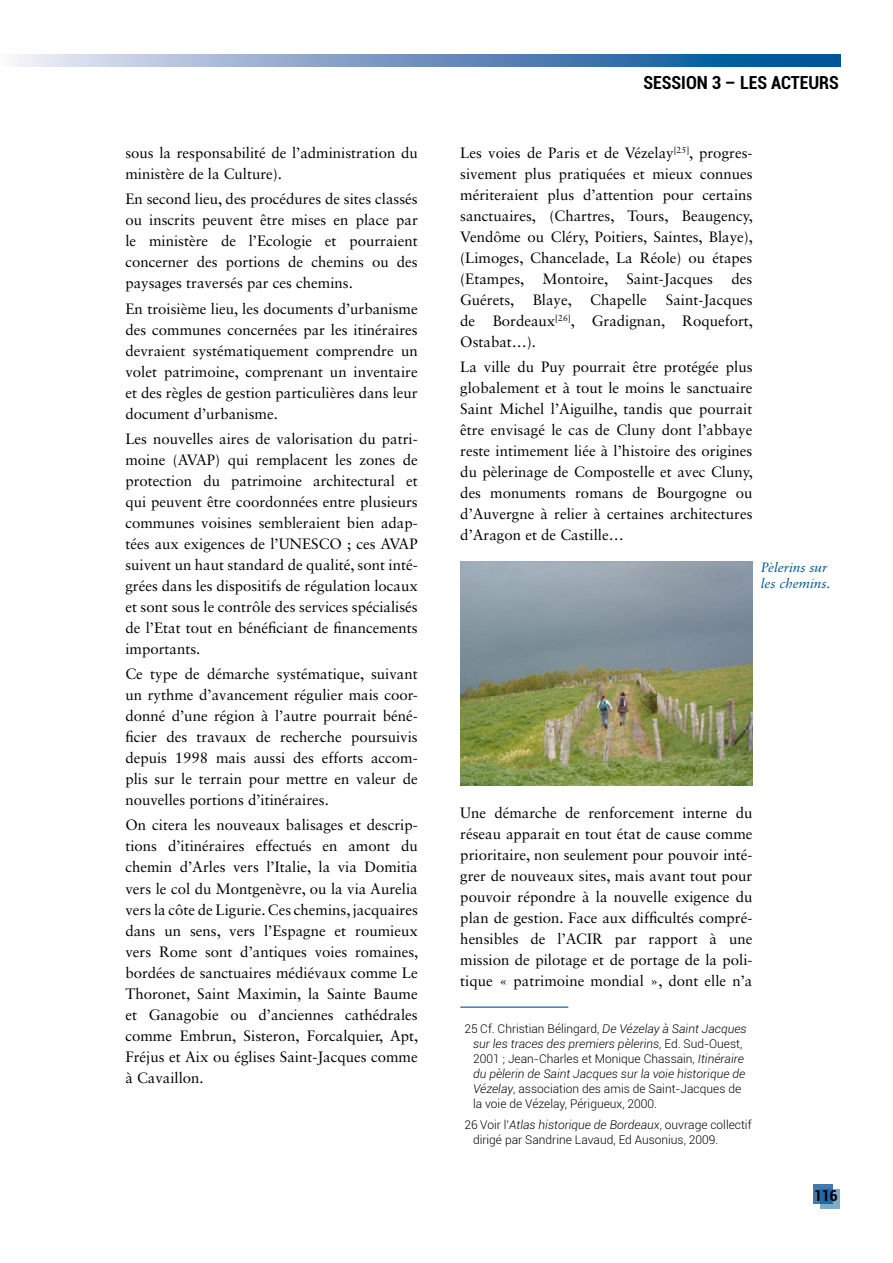
<style>
.page{position:relative;width:893px;height:1263px;background:#fff}
.page>*{position:absolute;margin:0;border:0;box-sizing:border-box;transform-origin:0 0}
.t1{font:700 condensed 18px "Roboto";color:#000}
.t2{font:15px/21px "Sabon LT Std";color:#000;text-align:justify}
.t3{font:700 condensed 15px "Roboto";color:#000}
.t4{font:italic 13.5px/16.5px "Sabon LT Std";color:#005596}
.t5{font:300 12px/15px "Roboto";color:#000}
.s1{font-style:italic}
</style>
<div class="page">
<svg style="left:14px;top:54px;width:826px;height:13px;background:#6c95c0"></svg>
<div style="left:813px;top:1184px;width:20px;height:20px;background:#427ab0"></div>
<svg style="left:820px;top:1189px;width:19px;height:19px"></svg>
<hr style="left:460px;top:1006px;width:108px;height:2px;background:#005596">
<img style="left:461px;top:562px;width:291px;height:224px">
<p class="t2" style="left:125px;top:142px;width:294px">sous la responsabilité de l’administration du ministère de la Culture).</p>
<p class="t2" style="left:125px;top:189px;width:294px">En second lieu, des procédures de sites classés ou inscrits peuvent être mises en place par le ministère de l’Ecologie et pourraient concerner des portions de chemins ou des paysages traversés par ces chemins.</p>
<p class="t2" style="left:125px;top:298px;width:294px">En troisième lieu, les documents d’urbanisme des communes concernées par les itinéraires devraient systématiquement comprendre un volet patrimoine, comprenant un inventaire et des règles de gestion particulières dans leur document d’urbanisme.</p>
<p class="t2" style="left:125px;top:428px;width:294px">Les nouvelles aires de valorisation du patri&shy;moine (AVAP) qui remplacent les zones de protection du patrimoine architectural et qui peuvent être coordonnées entre plusieurs communes voisines sembleraient bien adap&shy;tées aux exigences de l’UNESCO ; ces AVAP suivent un haut standard de qualité, sont inté&shy;grées dans les dispositifs de régulation locaux et sont sous le contrôle des services spécialisés de l’Etat tout en bénéficiant de financements importants.</p>
<p class="t2" style="left:125px;top:663px;width:294px">Ce type de démarche systématique, suivant un rythme d’avancement régulier mais coor&shy;donné d’une région à l’autre pourrait béné&shy;ficier des travaux de recherche poursuivis depuis 1998 mais aussi des efforts accom&shy;plis sur le terrain pour mettre en valeur de nouvelles portions d’itinéraires.</p>
<p class="t2" style="left:125px;top:815px;width:294px">On citera les nouveaux balisages et descrip&shy;tions d’itinéraires effectués en amont du chemin d’Arles vers l’Italie, la via Domitia vers le col du Montgenèvre, ou la via Aurelia vers la côte de Ligurie. Ces chemins, jacquaires dans un sens, vers l’Espagne et roumieux vers Rome sont d’antiques voies romaines, bordées de sanctuaires médiévaux comme Le Thoronet, Saint Maximin, la Sainte Baume et Ganagobie ou d’anciennes cathédrales comme Embrun, Sisteron, Forcalquier, Apt, Fréjus et Aix ou églises Saint-Jacques comme à Cavaillon.</p>
<p class="t1" style="left:643px;top:70px;width:197px">SESSION 3 – LES ACTEURS</p>
<p class="t2" style="left:460px;top:142px;width:294px">Les voies de Paris et de Vézelay<sup>[25]</sup>, progres&shy;sivement plus pratiquées et mieux connues mériteraient plus d’attention pour certains sanctuaires, (Chartres, Tours, Beaugency, Vendôme ou Cléry, Poitiers, Saintes, Blaye), (Limoges, Chancelade, La Réole) ou étapes (Etampes, Montoire, Saint-Jacques des Guérets, Blaye, Chapelle</p>
<p class="t2" style="left:460px;top:289px;width:294px;text-indent:206px">Saint-Jacques de Bordeaux<sup>[26]</sup>, Gradignan, Roquefort, Ostabat…).</p>
<p class="t2" style="left:460px;top:357px;width:294px">La ville du Puy pourrait être protégée plus globalement et à tout le moins le sanctuaire Saint Michel l’Aiguilhe, tandis que pourrait être envisagé le cas de Cluny dont l’abbaye reste intimement liée à l’histoire des origines du pèlerinage de Compostelle et avec Cluny, des monuments romans de Bourgogne ou d’Auvergne à relier à certaines architectures d’Aragon et de Castille…</p>
<p class="t4" style="left:761px;top:559px;width:71px">Pèlerins sur les chemins.</p>
<p class="t2" style="left:460px;top:802px;width:294px">Une démarche de renforcement interne du réseau apparait en tout état de cause comme prioritaire, non seulement pour pouvoir inté&shy;grer de nouveaux sites, mais avant tout pour pouvoir répondre à la nouvelle exigence du plan de gestion. Face aux difficultés compré&shy;hensibles de l’ACIR par rapport à une mission de pilotage et de portage de la poli&shy;tique « patrimoine mondial », dont elle n’a</p>
<p class="t5" style="left:473px;top:1020px;width:275px;text-indent:-9px">25 Cf. Christian Bélingard, <span class="s1">De Vézelay à Saint Jacques sur les traces des premiers pèlerins,</span> Ed. Sud-Ouest, 2001 ; Jean-Charles et Monique Chassain, <span class="s1">Itinéraire du pèlerin de Saint Jacques sur la voie historique de Vézelay</span>, association des amis de Saint-Jacques de la voie de Vézelay, Périgueux, 2000.</p>
<p class="t5" style="left:473px;top:1117px;width:280px;text-indent:-9px">26 Voir l’<span class="s1">Atlas historique de Bordeaux</span>, ouvrage collectif dirigé par Sandrine Lavaud, Ed Ausonius, 2009.</p>
<p class="t3" style="left:814px;top:1185px;width:25px">116</p>
</div>
